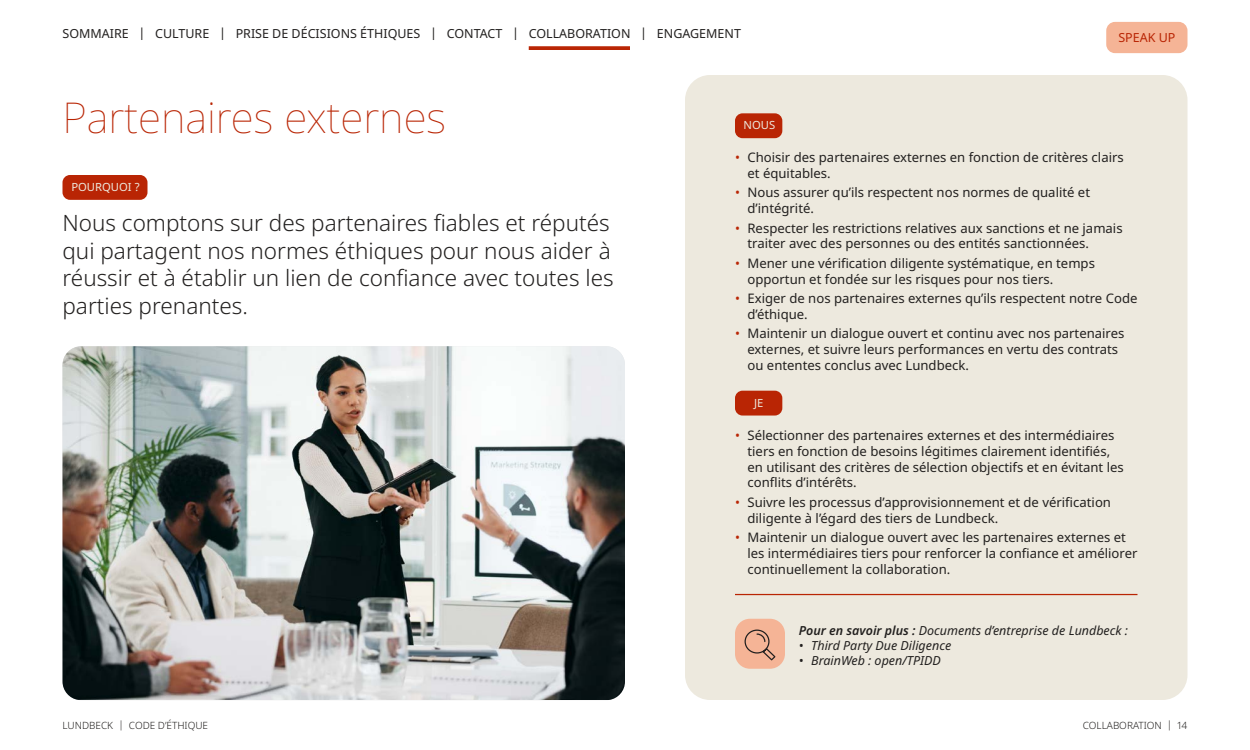
<style>
.page{position:relative;width:1250px;height:750px;background:#fff}
.page>*{position:absolute;margin:0;border:0;box-sizing:border-box;transform-origin:0 0}
.t1{font:100 42.5px "Noto Sans";color:#b92504}
.t2{font:300 22.5px/27.5px "Noto Sans";color:#22201f}
.t3{font:13.12px/15.8px "Noto Sans";color:#22201f}
.t4{font:italic 12.5px "Noto Sans";color:#22201f}
.t5{font:12.5px "Noto Sans";color:#22201f}
.t6{font:12.5px "Noto Sans";color:#b92504}
.t7{font:11.25px "Noto Sans";color:#ede9de}
.t8{font:300 10px "Noto Sans";color:#22201f}
.s1{color:#b92504}
.s2{font-weight:600}
</style>
<div class="page">
<div style="left:1106px;top:22px;width:82px;height:31px;background:#f5b496;border-radius:9px"></div>
<svg style="left:529px;top:46px;width:101px;height:4px"></svg>
<div style="left:685px;top:75px;width:503px;height:625px;background:#ede9de;border-radius:25px"></div>
<div style="left:62px;top:175px;width:86px;height:25px;background:#b92504;border-radius:8px"></div>
<hr style="left:735px;top:594px;width:403px;height:1px;background:#b92504">
<div style="left:735px;top:619px;width:50px;height:50px;background:#f5b496;border-radius:15px"></div>
<svg style="left:744px;top:629px;width:32px;height:32px"></svg>
<div style="left:735px;top:391px;width:47px;height:25px;background:#b92504;border-radius:8px"></div>
<div style="left:735px;top:113px;width:47px;height:25px;background:#b92504;border-radius:8px"></div>
<img style="left:62px;top:346px;width:563px;height:354px">
<p class="t5" style="left:139px;top:25px;width:604px">| CULTURE | PRISE DE DÉCISIONS ÉTHIQUES | CONTACT | COLLABORATION | ENGAGEMENT</p>
<p class="t5" style="left:63px;top:25px;width:68px">SOMMAIRE</p>
<p class="t6" style="left:1118px;top:28px;width:59px">SPEAK UP</p>
<h1 class="t1" style="left:62px;top:87px;width:385px">Partenaires externes</h1>
<p class="t7" style="left:71px;top:179px;width:70px">POURQUOI ?</p>
<h2 class="t2" style="left:62px;top:210px;width:553px">Nous comptons sur des partenaires fiables et réputés qui partagent nos normes éthiques pour nous aider à réussir et à établir un lien de confiance avec toutes les parties prenantes.</h2>
<p class="t8" style="left:62px;top:719px;width:147px">LUNDBECK | CODE D’ÉTHIQUE</p>
<p class="t7" style="left:744px;top:117px;width:33px">NOUS</p>
<p class="t3" style="left:747px;top:150px;width:378px;text-indent:-12px"><span class="s1">•</span> Choisir des partenaires externes en fonction de critères clairs et équitables.</p>
<p class="t3" style="left:747px;top:185px;width:344px;text-indent:-12px"><span class="s1">•</span> Nous assurer qu’ils respectent nos normes de qualité et d’intégrité.</p>
<p class="t3" style="left:747px;top:220px;width:377px;text-indent:-12px"><span class="s1">•</span> Respecter les restrictions relatives aux sanctions et ne jamais traiter avec des personnes ou des entités sanctionnées.</p>
<p class="t3" style="left:747px;top:256px;width:349px;text-indent:-12px"><span class="s1">•</span> Mener une vérification diligente systématique, en temps opportun et fondée sur les risques pour nos tiers.</p>
<p class="t3" style="left:747px;top:291px;width:391px;text-indent:-12px"><span class="s1">•</span> Exiger de nos partenaires externes qu’ils respectent notre Code d’éthique.</p>
<p class="t3" style="left:747px;top:326px;width:378px;text-indent:-12px"><span class="s1">•</span> Maintenir un dialogue ouvert et continu avec nos partenaires externes, et suivre leurs performances en vertu des contrats ou ententes conclus avec Lundbeck.</p>
<p class="t7" style="left:754px;top:395px;width:11px">JE</p>
<p class="t3" style="left:747px;top:428px;width:378px;text-indent:-12px"><span class="s1">•</span> Sélectionner des partenaires externes et des intermédiaires tiers en fonction de besoins légitimes clairement identifiés, en utilisant des critères de sélection objectifs et en évitant les conflits d’intérêts.</p>
<p class="t3" style="left:747px;top:495px;width:365px;text-indent:-12px"><span class="s1">•</span> Suivre les processus d’approvisionnement et de vérification diligente à l’égard des tiers de Lundbeck.</p>
<p class="t3" style="left:747px;top:530px;width:392px;text-indent:-12px"><span class="s1">•</span> Maintenir un dialogue ouvert avec les partenaires externes et les intermédiaires tiers pour renforcer la confiance et améliorer continuellement la collaboration.</p>
<p class="t4" style="left:799px;top:622px;width:331px"><span class="s2">Pour en savoir plus :</span> Documents d’entreprise de Lundbeck :</p>
<p class="t4" style="left:799px;top:637px;width:154px">• Third Party Due Diligence</p>
<p class="t4" style="left:799px;top:652px;width:144px">• BrainWeb : open/TPIDD</p>
<p class="t8" style="left:1083px;top:719px;width:106px">COLLABORATION | 14</p>
</div>
